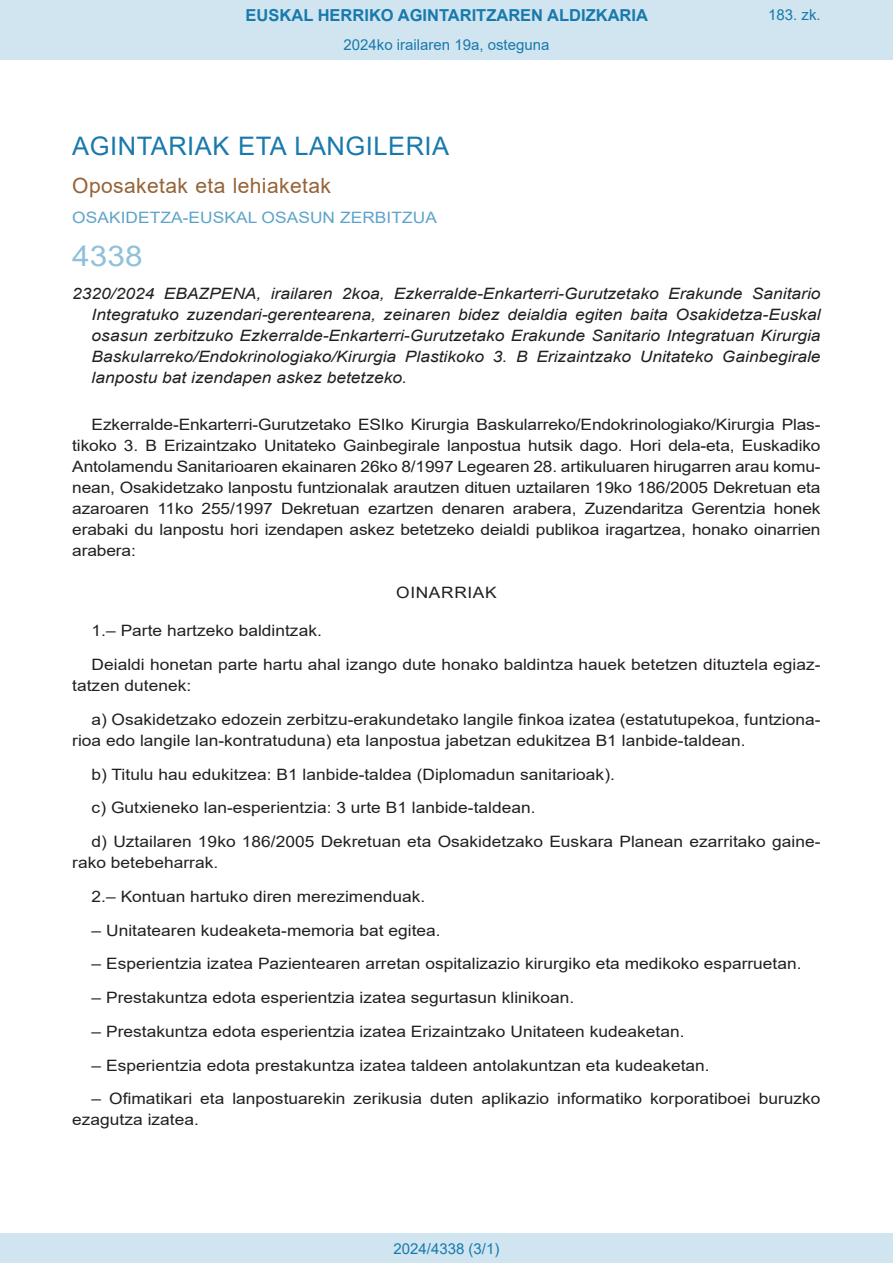
<style>
.page{position:relative;width:893px;height:1263px;background:#fff}
.page>*{position:absolute;margin:0;border:0;box-sizing:border-box;transform-origin:0 0}
.BOPVOrden{font:28.5px "Arial";color:#90c0db;scale:1.11 1}
.BOPVSeccion{font:25.5px "Arial";letter-spacing:.02em;color:#1879ad}
.BOPVSubseccion{font:21px "Arial";letter-spacing:.02em;color:#956338}
.t1{font:700 16.5px "Arial";color:#1879ad}
.BOPVDetalle{font:15.6px/21px "Arial";color:#231f20;scale:1.11 1}
.BOPVTitulo{font:italic 15.6px/21px "Arial";color:#231f20;text-align:justify;scale:1.11 1}
.BOPVOrganismo{font:15.6px "Arial";letter-spacing:.005em;color:#5ea4ca;scale:1.11 1}
.BOPVClave{font:15.6px "Arial";letter-spacing:.035em;color:#231f20;scale:1.11 1}
.Paginacion_Centro{font:15px "Arial";color:#1879ad}
</style>
<div class="page">
<div style="left:0;top:0;width:893px;height:60px;background:#d0e5f0"></div>
<div style="left:0;top:1233px;width:893px;height:30px;background:#d0e5f0"></div>
<p class="t1" style="left:246px;top:3px;width:404px">EUSKAL HERRIKO AGINTARITZAREN ALDIZKARIA</p>
<p class="Paginacion_Centro" style="left:343px;top:35px;width:207px">2024ko irailaren 19a, osteguna</p>
<p class="Paginacion_Centro" style="left:768px;top:5px;width:54px">183. zk.</p>
<p class="BOPVSeccion" style="left:72px;top:128px;width:378px">AGINTARIAK ETA LANGILERIA</p>
<p class="BOPVSubseccion" style="left:72px;top:171px;width:260px">Oposaketak eta lehiaketak</p>
<p class="BOPVOrganismo" style="left:72px;top:207px;width:330px">OSAKIDETZA-EUSKAL OSASUN ZERBITZUA</p>
<p class="BOPVOrden" style="left:72px;top:236px;width:65px">4338</p>
<p class="BOPVTitulo" style="left:92px;top:284px;width:658px;text-indent:-19px">2320/2024 EBAZPENA, irailaren 2koa, Ezkerralde-Enkarterri-Gurutzetako Erakunde Sanitario Integratuko zuzendari-gerentearena, zeinaren bidez deialdia egiten baita Osakidetza-Euskal osasun zerbitzuko Ezkerralde-Enkarterri-Gurutzetako Erakunde Sanitario Integratuan Kirurgia Baskularreko/Endokrinologiako/Kirurgia Plastikoko 3. B Erizaintzako Unitateko Gainbegirale lanpostu bat izendapen askez betetzeko.</p>
<p class="BOPVDetalle" style="left:72px;top:414px;width:676px;text-align:justify;text-indent:19px">Ezkerralde-Enkarterri-Gurutzetako ESIko Kirurgia Baskularreko/Endokrinologiako/Kirurgia Plas&shy;tikoko 3. B Erizaintzako Unitateko Gainbegirale lanpostua hutsik dago. Hori dela-eta, Euskadiko Antolamendu Sanitarioaren ekainaren 26ko 8/1997 Legearen 28. artikuluaren hirugarren arau komu&shy;nean, Osakidetzako lanpostu funtzionalak arautzen dituen uztailaren 19ko 186/2005 Dekretuan eta azaroaren 11ko 255/1997 Dekretuan ezartzen denaren arabera, Zuzendaritza Gerentzia honek erabaki du lanpostu hori izendapen askez betetzeko deialdi publikoa iragartzea, honako oinarrien arabera:</p>
<p class="BOPVClave" style="left:396px;top:582px;width:92px">OINARRIAK</p>
<p class="BOPVDetalle" style="left:92px;top:620px;width:209px">1.– Parte hartzeko baldintzak.</p>
<p class="BOPVDetalle" style="left:72px;top:654px;width:676px;text-indent:19px">Deialdi honetan parte hartu ahal izango dute honako baldintza hauek betetzen dituztela egiaz&shy;tatzen dutenek:</p>
<p class="BOPVDetalle" style="left:72px;top:709px;width:676px;text-indent:19px">a) Osakidetzako edozein zerbitzu-erakundetako langile finkoa izatea (estatutupekoa, funtziona&shy;rioa edo langile lan-kontratuduna) eta lanpostua jabetzan edukitzea B1 lanbide-taldean.</p>
<p class="BOPVDetalle" style="left:92px;top:763px;width:473px">b) Titulu hau edukitzea: B1 lanbide-taldea (Diplomadun sanitarioak).</p>
<p class="BOPVDetalle" style="left:92px;top:797px;width:401px">c) Gutxieneko lan-esperientzia: 3 urte B1 lanbide-taldean.</p>
<p class="BOPVDetalle" style="left:72px;top:831px;width:676px;text-indent:19px">d) Uztailaren 19ko 186/2005 Dekretuan eta Osakidetzako Euskara Planean ezarritako gaine&shy;rako betebeharrak.</p>
<p class="BOPVDetalle" style="left:92px;top:886px;width:302px">2.– Kontuan hartuko diren merezimenduak.</p>
<p class="BOPVDetalle" style="left:92px;top:919px;width:316px">– Unitatearen kudeaketa-memoria bat egitea.</p>
<p class="BOPVDetalle" style="left:92px;top:953px;width:641px">– Esperientzia izatea Pazientearen arretan ospitalizazio kirurgiko eta medikoko esparruetan.</p>
<p class="BOPVDetalle" style="left:92px;top:987px;width:436px">– Prestakuntza edota esperientzia izatea segurtasun klinikoan.</p>
<p class="BOPVDetalle" style="left:92px;top:1021px;width:536px">– Prestakuntza edota esperientzia izatea Erizaintzako Unitateen kudeaketan.</p>
<p class="BOPVDetalle" style="left:92px;top:1054px;width:558px">– Esperientzia edota prestakuntza izatea taldeen antolakuntzan eta kudeaketan.</p>
<p class="BOPVDetalle" style="left:72px;top:1088px;width:676px;text-indent:19px">– Ofimatikari eta lanpostuarekin zerikusia duten aplikazio informatiko korporatiboei buruzko ezagutza izatea.</p>
<p class="Paginacion_Centro" style="left:393px;top:1238px;width:107px">2024/4338 (3/1)</p>
</div>
